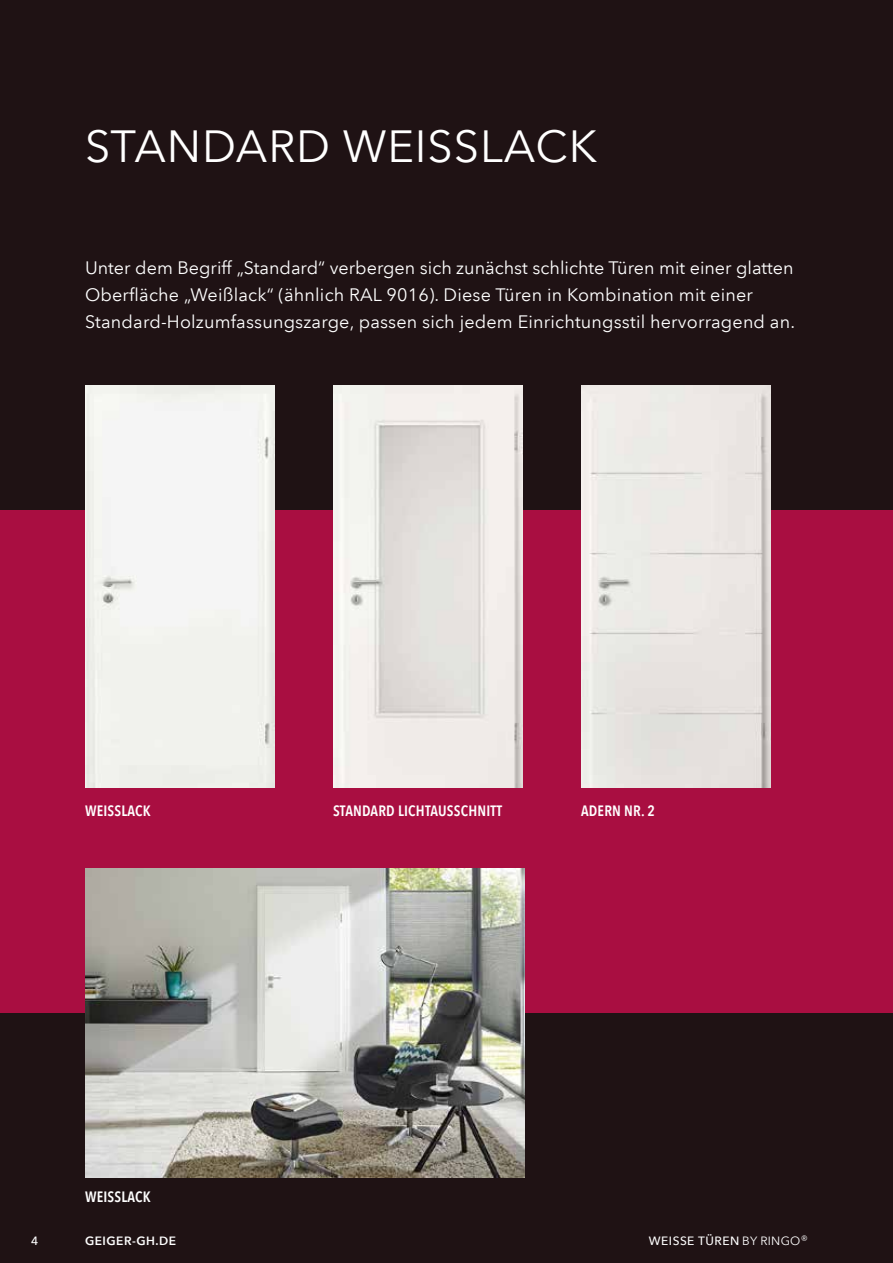
<style>
.page{position:relative;width:893px;height:1263px;background:#1f1214}
.page>*{position:absolute;margin:0;border:0;box-sizing:border-box;transform-origin:0 0}
.t1{font:45px "Avenir Next LT Pro";letter-spacing:.02em;color:#fff}
.t2{font:18px/27px "Avenir Next LT Pro";letter-spacing:.01em;color:#fff}
.t3{font:600 condensed 15px "Avenir Next LT Pro";letter-spacing:.01em;color:#fff}
.t4{font:500 12px "Avenir Next LT Pro";letter-spacing:.04em;color:#fff}
.t5{font:600 12px "Avenir Next LT Pro";letter-spacing:.04em;color:#fff}
.s1{font-weight:400}
</style>
<div class="page">
<div style="left:0;top:510px;width:893px;height:502px;background:#a90e41"></div>
<div style="left:85px;top:385px;width:190px;height:402px;background:#f4f5f2"></div>
<img style="left:85px;top:868px;width:439px;height:310px">
<img style="left:333px;top:385px;width:190px;height:402px">
<img style="left:581px;top:385px;width:190px;height:402px">
<h1 class="t1" style="left:85px;top:119px;width:514px">STANDARD WEISSLACK</h1>
<p class="t2" style="left:85px;top:254px;width:711px">Unter dem Begriff „Standard“ verbergen sich zunächst schlichte Türen mit einer glatten<br>Oberfläche „Weißlack“ (ähnlich RAL 9016). Diese Türen in Kombination mit einer<br>Standard-Holzumfassungszarge, passen sich jedem Einrichtungsstil hervorragend an.</p>
<p class="t3" style="left:85px;top:801px;width:67px">WEISSLACK</p>
<p class="t3" style="left:85px;top:1188px;width:67px">WEISSLACK</p>
<p class="t3" style="left:333px;top:801px;width:171px">STANDARD LICHTAUSSCHNITT</p>
<p class="t3" style="left:581px;top:801px;width:76px">ADERN NR. 2</p>
<p class="t4" style="left:31px;top:1234px;width:9px">4</p>
<p class="t5" style="left:85px;top:1234px;width:92px">GEIGER-GH.DE</p>
<p class="t4" style="left:649px;top:1234px;width:160px">WEISSE TÜREN <span class="s1">BY RINGO®</span></p>
</div>
